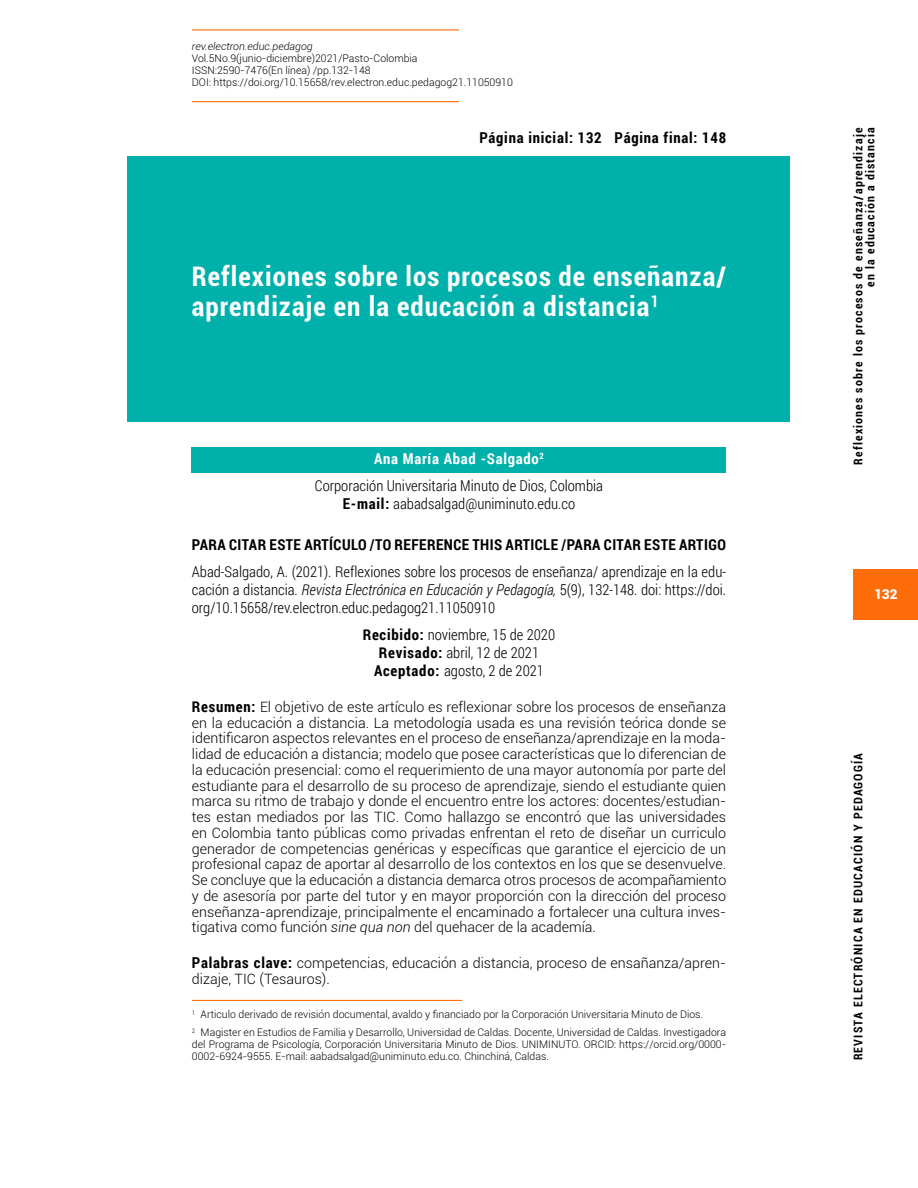
<style>
.page{position:relative;width:918px;height:1188px;background:#fff}
.page>*{position:absolute;margin:0;border:0;box-sizing:border-box;transform-origin:0 0}
.Título_Artículo_-_3{font:700 condensed 27px/30px "Roboto";letter-spacing:.04em;color:#fff}
.Cita_Artículo_-_Text{font:300 15px/18px "Roboto Condensed";color:#000;text-align:justify}
.Universidad___email{font:300 15px/18px "Roboto Condensed";color:#000;text-align:center}
.Cita_Artículo_-_Cent{font:300 15px/18px "Roboto Condensed";color:#000;text-align:center}
.Cita_Artículo{font:700 15px "Roboto Condensed";letter-spacing:.03em;color:#000}
.Pág_Inicial_-_Final{font:700 15px "Roboto Condensed";letter-spacing:.05em;color:#000}
.Autor1_-_3_Líneas{font:700 15px "Roboto Condensed";letter-spacing:.05em;color:#fff}
.Primer_Párrafo_Conte{font:300 14.25px/15.8px "Roboto";color:#000;text-align:justify}
.Primer_Párrafo_Preli{font:900 13.5px "Roboto";color:#fff}
.t1{font:700 condensed 12px/12px "Roboto";letter-spacing:.1em;color:#000;text-align:right}
.Pie_de_Página{font:300 10.5px/12px "Roboto";color:#000}
.t2{font:italic 300 10.5px "Roboto";color:#000}
.s1{font-weight:700}
.s2{font-style:italic}
.s3{font-family:"Roboto Condensed";font-weight:700;font-size:15px}
</style>
<div class="page">
<div style="left:854px;top:569px;width:64px;height:50px;background:#ff6d0a"></div>
<hr style="left:192px;top:101px;width:267px;height:1px;background:#ff6d0a">
<hr style="left:192px;top:29px;width:267px;height:1px;background:#ff6d0a">
<div style="left:192px;top:447px;width:534px;height:25px;background:#00b0ab"></div>
<div style="left:128px;top:156px;width:662px;height:266px;background:#00b0ab"></div>
<hr style="left:192px;top:1000px;width:270px;height:1px;background:#ff6d0a">
<p class="t2" style="left:192px;top:39px;width:122px">rev.electron.educ.pedagog</p>
<p class="Pie_de_Página" style="left:192px;top:52px;width:323px">Vol.5No.9(junio-diciembre)2021/Pasto-Colombia<br>ISSN:2590-7476(En línea) /pp.132-148<br>DOI: https://doi.org/10.15658/rev.electron.educ.pedagog21.11050910</p>
<p class="Pág_Inicial_-_Final" style="left:479px;top:127px;width:248px">Página inicial: 132 Página final: 148</p>
<p class="Título_Artículo_-_3" style="left:192px;top:260px;width:536px">Reflexiones sobre los procesos de enseñanza/ aprendizaje en la educación a distancia<sup>1</sup></p>
<p class="Autor1_-_3_Líneas" style="left:374px;top:448px;width:171px">Ana María Abad -Salgado<sup>2</sup></p>
<p class="Universidad___email" style="left:315px;top:476px;width:290px">Corporación Universitaria Minuto de Dios, Colombia<br><span class="s1">E-mail:</span> aabadsalgad@uniminuto.edu.co</p>
<p class="Cita_Artículo" style="left:192px;top:534px;width:536px">PARA CITAR ESTE ARTÍCULO /TO REFERENCE THIS ARTICLE /PARA CITAR ESTE ARTIGO</p>
<p class="Cita_Artículo_-_Text" style="left:192px;top:562px;width:536px">Abad-Salgado, A. (2021). Reflexiones sobre los procesos de enseñanza/ aprendizaje en la edu&shy;cación a distancia. <span class="s2">Revista Electrónica en Educación y Pedagogía,</span> 5(9), 132-148. doi: https://doi. org/10.15658/rev.electron.educ.pedagog21.11050910</p>
<p class="Cita_Artículo_-_Cent" style="left:363px;top:625px;width:194px"><span class="s1">Recibido:</span> noviembre, 15 de 2020<br><span class="s1">Revisado:</span> abril, 12 de 2021<br><span class="s1">Aceptado:</span> agosto, 2 de 2021</p>
<p class="Primer_Párrafo_Conte" style="left:192px;top:698px;width:536px"><span class="s3">Resumen:</span> El objetivo de este artículo es reflexionar sobre los procesos de enseñanza en la educación a distancia. La metodología usada es una revisión teórica donde se identificaron aspectos relevantes en el proceso de enseñanza/aprendizaje en la moda&shy;lidad de educación a distancia; modelo que posee características que lo diferencian de la educación presencial: como el requerimiento de una mayor autonomía por parte del estudiante para el desarrollo de su proceso de aprendizaje, siendo el estudiante quien marca su ritmo de trabajo y donde el encuentro entre los actores: docentes/estudian&shy;tes estan mediados por las TIC. Como hallazgo se encontró que las universidades en Colombia tanto públicas como privadas enfrentan el reto de diseñar un curriculo generador de competencias genéricas y específicas que garantice el ejercicio de un profesional capaz de aportar al desarrollo de los contextos en los que se desenvuelve.<br>Se concluye que la educación a distancia demarca otros procesos de acompañamiento y de asesoría por parte del tutor y en mayor proporción con la dirección del proceso enseñanza-aprendizaje, principalmente el encaminado a fortalecer una cultura inves&shy;tigativa como función <span class="s2">sine qua non</span> del quehacer de la academía.</p>
<p class="Primer_Párrafo_Conte" style="left:192px;top:955px;width:536px"><span class="s3">Palabras clave:</span> competencias, educación a distancia, proceso de ensañanza/apren&shy;dizaje, TIC (Tesauros).</p>
<p class="Pie_de_Página" style="left:192px;top:1008px;width:513px"><sup>1</sup> Articulo derivado de revisión documental, avaldo y financiado por la Corporación Universitaria Minuto de Dios.</p>
<p class="Pie_de_Página" style="left:192px;top:1026px;width:536px;text-align:justify"><sup>2</sup> Magister en Estudios de Familia y Desarrollo, Universidad de Caldas. Docente, Universidad de Caldas. Investigadora del Programa de Psicología, Corporación Universitaria Minuto de Dios. UNIMINUTO. ORCID: https://orcid.org/0000- 0002-6924-9555. E-mail: aabadsalgad@uniminuto.edu.co. Chinchiná, Caldas.</p>
<p class="t1" style="left:852px;top:465px;width:339px;rotate:-90deg">Reflexiones sobre los procesos de enseñanza/aprendizaje en la educación a distancia</p>
<p class="Primer_Párrafo_Preli" style="left:874px;top:585px;width:25px">132</p>
<p class="t1" style="left:852px;top:1060px;width:309px;rotate:-90deg">REVISTA ELECTRÓNICA EN EDUCACIÓN Y PEDAGOGÍA</p>
</div>
